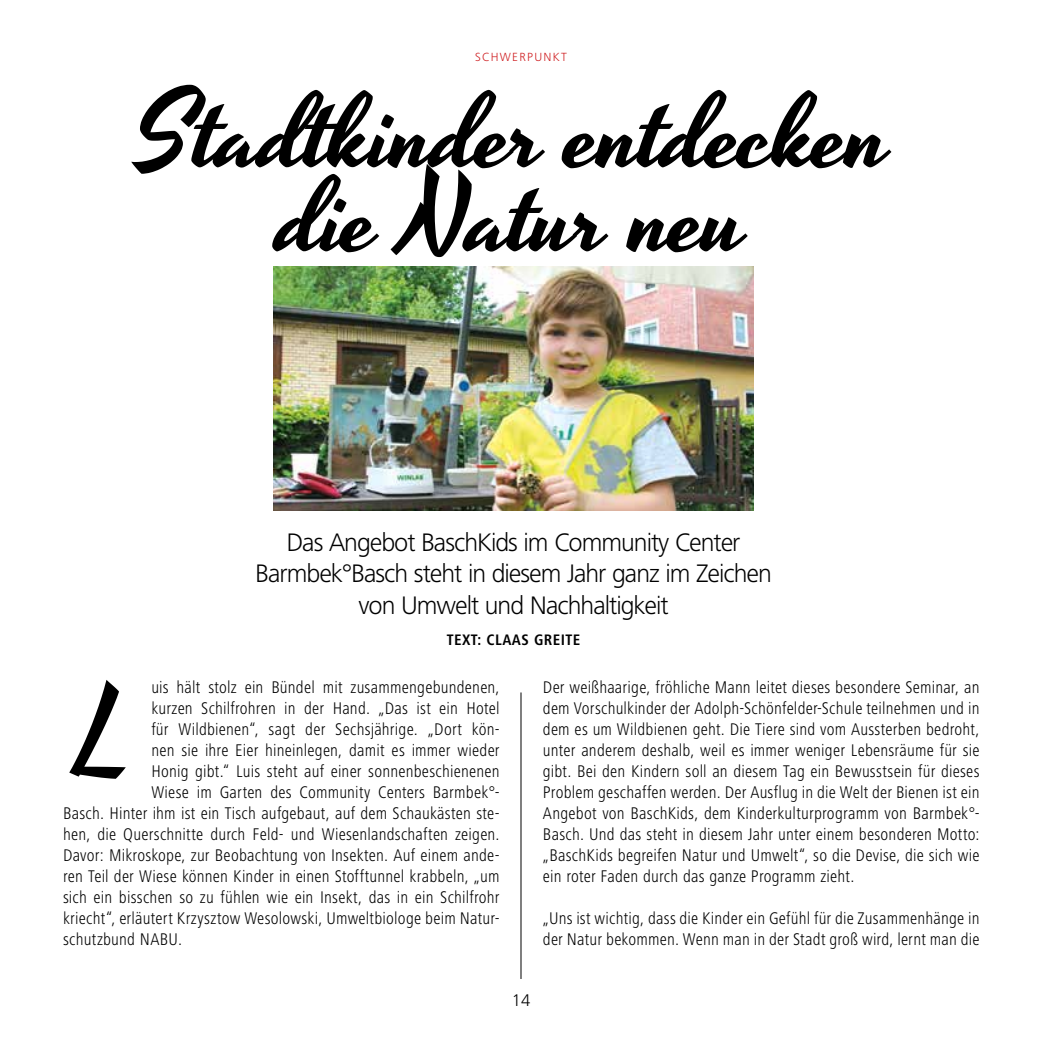
<style>
.page{position:relative;width:1042px;height:1042px;background:#fff}
.page>*{position:absolute;margin:0;border:0;box-sizing:border-box;transform-origin:0 0}
.t1{font:115.5px "Yesteryear";color:#000}
.t2{font:105px/84px "Yesteryear";letter-spacing:-.01em;color:#000;text-align:center}
.t3{font:300 26.25px/31.5px "Frutiger Next LT";letter-spacing:-.04em;color:#000;text-align:center}
.t4{font:300 condensed 17.5px/21px "Frutiger Next LT";letter-spacing:.01em;color:#000;text-align:justify}
.t5{font:300 17.5px "Frutiger Next LT";color:#000}
.t6{font:700 condensed 15.75px "Frutiger Next LT";letter-spacing:.03em;color:#000}
.t7{font:300 12.25px "Frutiger Next LT";letter-spacing:.11em;color:#cd171a}
</style>
<div class="page">
<img style="left:274px;top:266px;width:479px;height:245px">
<hr style="left:521px;top:692px;width:1px;height:287px;background:#000">
<p class="t7" style="left:475px;top:50px;width:93px">SCHWERPUNKT</p>
<h2 class="t2" style="left:136px;top:97px;width:757px">Stadtkinder entdecken die Natur neu</h2>
<h3 class="t3" style="left:255px;top:526px;width:518px">Das Angebot BaschKids im Community Center<br>Barmbek°Basch steht in diesem Jahr ganz im Zeichen von Umwelt und Nachhaltigkeit</h3>
<p class="t6" style="left:447px;top:631px;width:135px">TEXT: CLAAS GREITE</p>
<h1 class="t1" style="left:78px;top:656px;width:60px">L</h1>
<p class="t4" style="left:543px;top:677px;width:438px">Der weißhaarige, fröhliche Mann leitet dieses besondere Seminar, an dem Vorschulkinder der Adolph-Schönfelder-Schule teilnehmen und in dem es um Wildbienen geht. Die Tiere sind vom Aussterben bedroht, unter anderem deshalb, weil es immer weniger Lebensräume für sie gibt. Bei den Kindern soll an diesem Tag ein Bewusstsein für dieses Problem geschaffen werden. Der Ausflug in die Welt der Bienen ist ein Angebot von BaschKids, dem Kinderkulturprogramm von Barmbek°- Basch. Und das steht in diesem Jahr unter einem besonderen Motto: „BaschKids begreifen Natur und Umwelt“, so die Devise, die sich wie ein roter Faden durch das ganze Programm zieht.</p>
<p class="t4" style="left:543px;top:908px;width:438px">„Uns ist wichtig, dass die Kinder ein Gefühl für die Zusammenhänge in der Natur bekommen. Wenn man in der Stadt groß wird, lernt man die</p>
<p class="t4" style="left:151px;top:677px;width:350px">uis hält stolz ein Bündel mit zusammengebundenen,</p>
<p class="t4" style="left:151px;top:698px;width:350px">kurzen Schilfrohren in der Hand. „Das ist ein Hotel</p>
<p class="t4" style="left:151px;top:719px;width:350px">für Wildbienen“, sagt der Sechsjährige. „Dort kön-</p>
<p class="t4" style="left:151px;top:740px;width:350px">nen sie ihre Eier hineinlegen, damit es immer wieder</p>
<p class="t4" style="left:151px;top:761px;width:350px">Honig gibt.“ Luis steht auf einer sonnenbeschienenen</p>
<p class="t4" style="left:151px;top:782px;width:350px">Wiese im Garten des Community Centers Barmbek°-</p>
<p class="t4" style="left:63px;top:803px;width:438px">Basch. Hinter ihm ist ein Tisch aufgebaut, auf dem Schaukästen ste-</p>
<p class="t4" style="left:63px;top:824px;width:438px">hen, die Querschnitte durch Feld- und Wiesenlandschaften zeigen.</p>
<p class="t4" style="left:63px;top:845px;width:438px">Davor: Mikroskope, zur Beobachtung von Insekten. Auf einem ande-</p>
<p class="t4" style="left:63px;top:866px;width:438px">ren Teil der Wiese können Kinder in einen Stofftunnel krabbeln, „um</p>
<p class="t4" style="left:63px;top:887px;width:438px">sich ein bisschen so zu fühlen wie ein Insekt, das in ein Schilfrohr</p>
<p class="t4" style="left:63px;top:908px;width:438px">kriecht“, erläutert Krzysztow Wesolowski, Umweltbiologe beim Natur-</p>
<p class="t4" style="left:63px;top:929px;width:121px">schutzbund NABU.</p>
<p class="t5" style="left:512px;top:990px;width:20px">14</p>
</div>
